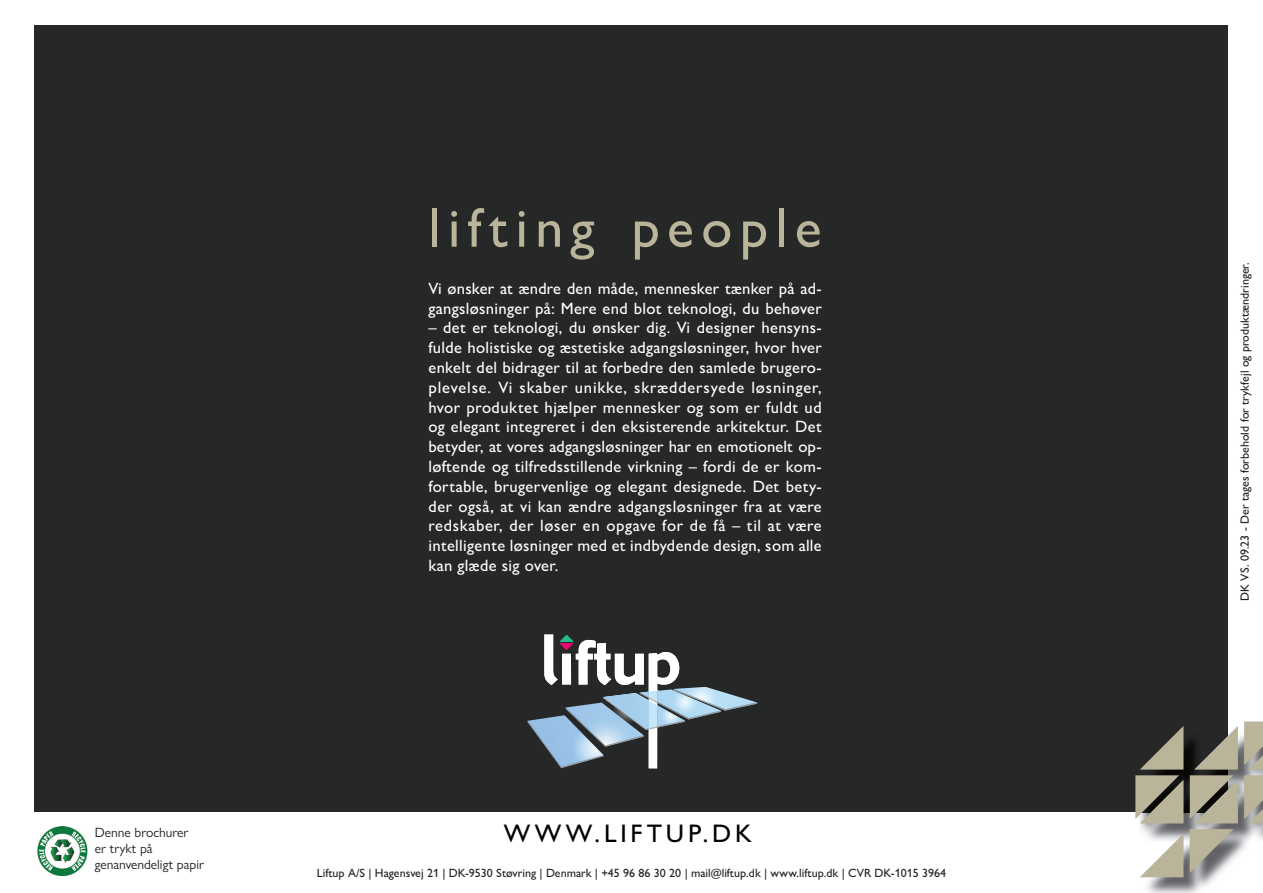
<style>
.page{position:relative;width:1263px;height:893px;background:#fff}
.page>*{position:absolute;margin:0;border:0;box-sizing:border-box;transform-origin:0 0}
.t1{font:500 56.1px "Gill Sans Nova";letter-spacing:.13em;color:#b9b49a}
.t2{font:500 25.5px "Gill Sans Nova";letter-spacing:.15em;color:#000}
.t3{font:500 16.5px/19.8px "Gill Sans Nova";letter-spacing:.02em;color:#fff}
.t4{font:13.5px/16.2px "Gill Sans Nova";color:#231f20}
.t5{font:500 12px "Gill Sans Nova";color:#231f20}
</style>
<div class="page">
<div style="left:34px;top:26px;width:1194px;height:786px;background:#262727"></div>
<img style="left:1139px;top:734px;width:124px;height:159px">
<img style="left:1183px;top:726px;width:7px;height:86px">
<svg style="left:1135px;top:726px;width:48px;height:97px"></svg>
<svg style="left:1190px;top:726px;width:48px;height:97px"></svg>
<svg style="left:1244px;top:721px;width:19px;height:102px;background:#b2ae9b"></svg>
<svg style="left:1140px;top:833px;width:43px;height:44px"></svg>
<svg style="left:1190px;top:829px;width:43px;height:44px;background:#a8a69a"></svg>
<img style="left:37px;top:827px;width:51px;height:49px">
<svg style="left:528px;top:634px;width:229px;height:134px"></svg>
<p class="t4" style="left:95px;top:824px;width:111px">Denne brochurer<br>er trykt på genanvendeligt papir</p>
<h1 class="t1" style="left:428px;top:193px;width:395px">lifting people</h1>
<p class="t3" style="left:428px;top:278px;width:395px">Vi ønsker at ændre den måde, mennesker tænker på ad&shy;gangsløsninger på: Mere end blot teknologi, du behøver</p>
<p class="t3" style="left:428px;top:318px;width:395px;text-align:justify">– det er teknologi, du ønsker dig. Vi designer hensyns&shy;fulde holistiske og æstetiske adgangsløsninger, hvor hver enkelt del bidrager til at forbedre den samlede brugero&shy;plevelse. Vi skaber unikke, skræddersyede løsninger, hvor produktet hjælper mennesker og som er fuldt ud og elegant integreret i den eksisterende arkitektur. Det betyder, at vores adgangsløsninger har en emotionelt op&shy;løftende og tilfredsstillende virkning – fordi de er kom&shy;fortable, brugervenlige og elegant designede. Det bety&shy;der også, at vi kan ændre adgangsløsninger fra at være redskaber, der løser en opgave for de få – til at være intelligente løsninger med et indbydende design, som alle kan glæde sig over.</p>
<h2 class="t2" style="left:504px;top:817px;width:250px">WWW.LIFTUP.DK</h2>
<p class="t5" style="left:317px;top:866px;width:631px">Liftup A/S | Hagensvej 21 | DK-9530 Støvring | Denmark | +45 96 86 30 20 | mail@liftup.dk | www.liftup.dk | CVR DK-1015 3964</p>
<p class="t5" style="left:1237px;top:601px;width:340px;rotate:-90deg">DK VS. 09.23 - Der tages forbehold for trykfejl og produktændringer.</p>
</div>
